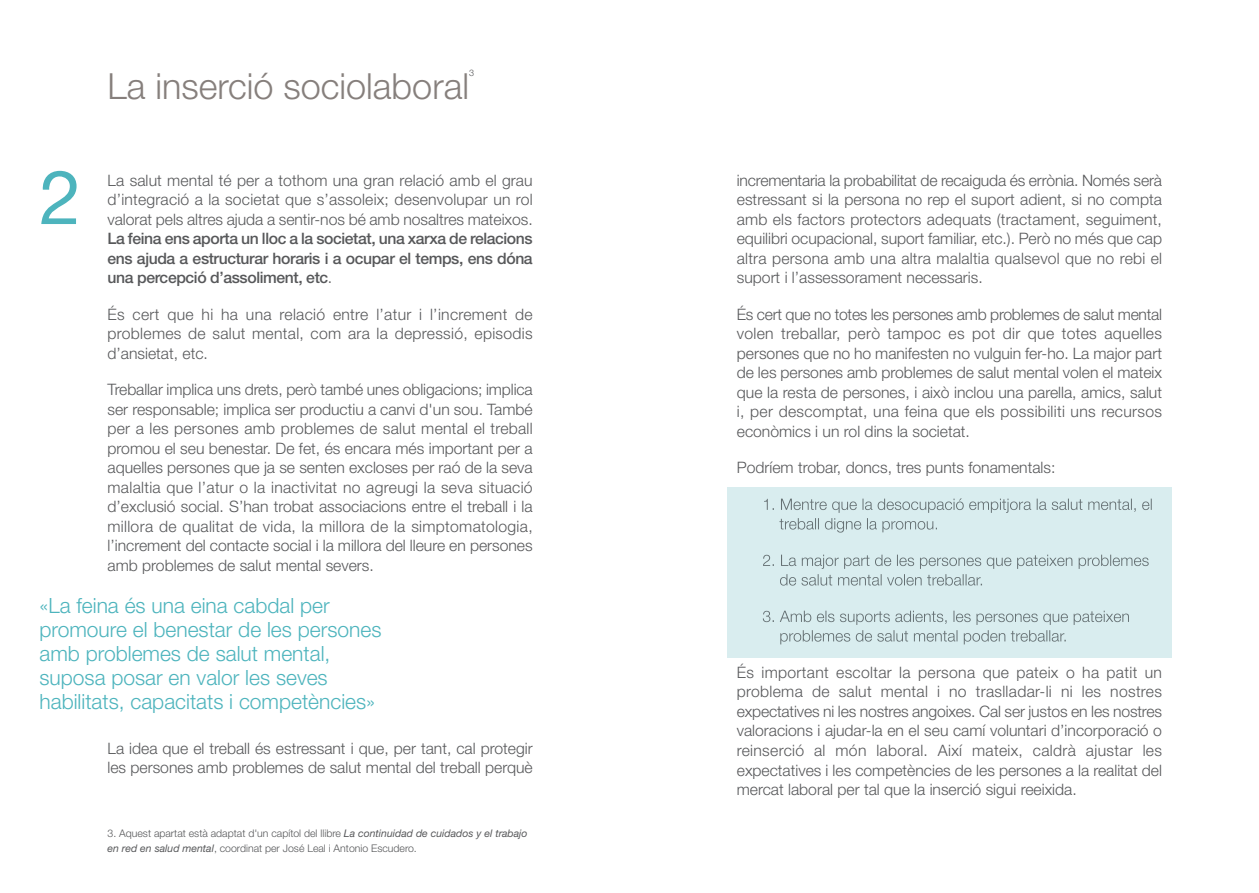
<style>
.page{position:relative;width:1259px;height:893px;background:#fff}
.page>*{position:absolute;margin:0;border:0;box-sizing:border-box;transform-origin:0 0}
.t1{font:75px "Helvetica Neue LT Std";color:#4db4bd}
.t2{font:300 36px "Helvetica Neue";color:#867f7c}
.t3{font:300 21px/24px "Helvetica Neue LT Std";color:#4db4bd}
.t4{font:300 15.75px/19.5px "Helvetica Neue";color:#57585a;text-align:justify}
.t5{font:500 15.75px/19.5px "Helvetica Neue LT Std";letter-spacing:-.025em;color:#57585a;text-align:justify}
.t6{font:300 10.5px/15.6px "Helvetica Neue";color:#57585a}
.t7{font:300 9px "Helvetica Neue LT Std";color:#57585a}
.s1{font-family:"Helvetica Neue";font-weight:300}
.s2{font-family:"Helvetica Neue LT Std";font-weight:400;font-style:italic}
</style>
<div class="page">
<div style="left:728px;top:487px;width:444px;height:170px;background:#d9edef"></div>
<svg style="left:764px;top:498px;width:76px;height:31px"></svg>
<svg style="left:763px;top:554px;width:59px;height:12px"></svg>
<svg style="left:780px;top:574px;width:37px;height:11px"></svg>
<svg style="left:763px;top:610px;width:63px;height:12px"></svg>
<svg style="left:780px;top:630px;width:42px;height:14px"></svg>
<h1 class="t1" style="left:40px;top:170px;width:43px">2</h1>
<h2 class="t2" style="left:108px;top:64px;width:363px">La inserció sociolaboral</h2>
<p class="t7" style="left:469px;top:70px;width:7px">3</p>
<p class="t4" style="left:108px;top:170px;width:427px">La salut mental té per a tothom una gran relació amb el grau d’integració a la societat que s’assoleix; desenvolupar un rol valorat pels altres ajuda a sentir-nos bé amb nosaltres mateixos.</p>
<p class="t5" style="left:108px;top:230px;width:427px">La feina ens aporta un lloc a la societat, una xarxa de relacions ens ajuda a estructurar horaris i a ocupar el temps, ens dóna una percepció d’assoliment, etc<span class="s1">.</span></p>
<p class="t4" style="left:108px;top:304px;width:427px">És cert que hi ha una relació entre l’atur i l’increment de problemes de salut mental, com ara la depressió, episodis d’ansietat, etc.</p>
<p class="t4" style="left:108px;top:379px;width:427px">Treballar implica uns drets, però també unes obligacions; implica ser responsable; implica ser productiu a canvi d'un sou. També per a les persones amb problemes de salut mental el treball promou el seu benestar. De fet, és encara més important per a aquelles persones que ja se senten excloses per raó de la seva malaltia que l’atur o la inactivitat no agreugi la seva situació d’exclusió social. S’han trobat associacions entre el treball i la millora de qualitat de vida, la millora de la simptomatologia, l’increment del contacte social i la millora del lleure en persones amb problemes de salut mental severs.</p>
<h3 class="t3" style="left:40px;top:596px;width:343px">«La feina és una eina cabdal per promoure el benestar de les persones amb problemes de salut mental, suposa posar en valor les seves habilitats, capacitats i competències»</h3>
<p class="t4" style="left:108px;top:737px;width:427px">La idea que el treball és estressant i que, per tant, cal protegir les persones amb problemes de salut mental del treball perquè</p>
<p class="t6" style="left:108px;top:824px;width:422px">3. Aquest apartat està adaptat d'un capítol del llibre <span class="s2">La continuidad de cuidados y el trabajo en red en salud mental</span>, coordinat per José Leal i Antonio Escudero.</p>
<p class="t4" style="left:737px;top:170px;width:427px">incrementaria la probabilitat de recaiguda és errònia. Només serà estressant si la persona no rep el suport adient, si no compta amb els factors protectors adequats (tractament, seguiment, equilibri ocupacional, suport familiar, etc.). Però no més que cap altra persona amb una altra malaltia qualsevol que no rebi el suport i l’assessorament necessaris.</p>
<p class="t4" style="left:737px;top:304px;width:427px">És cert que no totes les persones amb problemes de salut mental volen treballar, però tampoc es pot dir que totes aquelles persones que no ho manifesten no vulguin fer-ho. La major part de les persones amb problemes de salut mental volen el mateix que la resta de persones, i això inclou una parella, amics, salut i, per descomptat, una feina que els possibiliti uns recursos econòmics i un rol dins la societat.</p>
<p class="t4" style="left:737px;top:457px;width:320px">Podríem trobar, doncs, tres punts fonamentals:</p>
<p class="t4" style="left:737px;top:662px;width:427px">És important escoltar la persona que pateix o ha patit un problema de salut mental i no traslladar-li ni les nostres expectatives ni les nostres angoixes. Cal ser justos en les nostres valoracions i ajudar-la en el seu camí voluntari d’incorporació o reinserció al món laboral. Així mateix, caldrà ajustar les expectatives i les competències de les persones a la realitat del mercat laboral per tal que la inserció sigui reeixida.</p>
</div>
